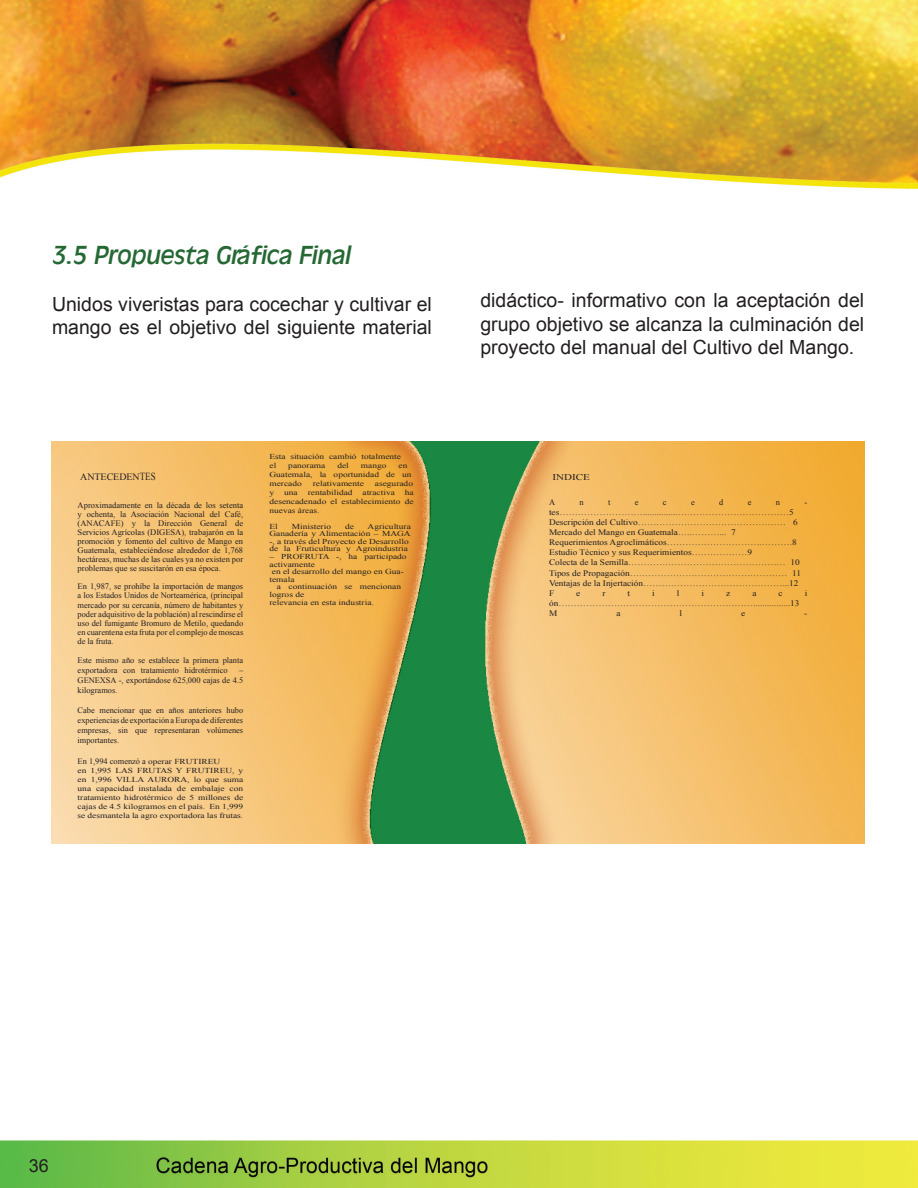
<style>
.page{position:relative;width:918px;height:1188px;background:#fff}
.page>*{position:absolute;margin:0;border:0;box-sizing:border-box;transform-origin:0 0}
.titulos1{font:italic 27px "Antique Oli T";color:#256834}
.cuerpo{font:19.5px/23.4px "Arial";color:#231f20}
.t1{font:18px "Arial";color:#231f20}
.t2{font:9.75px "Times New Roman";color:#231f20}
.t3{font:8.85px "Times New Roman";color:#231f20;scale:1.24 1}
.t4{font:8.4px/9.1px "Times New Roman";color:#231f20;text-align:justify}
.t5{font:8.4px "Times New Roman";color:#231f20;scale:1.1 1}
.t6{font:7.65px/9.1px "Times New Roman";color:#231f20;scale:1.24 1}
.s1{font-size:10.8px}
.s2{font-size:7.65px}
</style>
<div class="page">
<img style="left:0;top:0;width:918px;height:1188px">
<img style="left:51px;top:441px;width:814px;height:403px">
<p class="titulos1" style="left:52px;top:240px;width:301px">3.5 Propuesta Gráfica Final</p>
<p class="cuerpo" style="left:52px;top:293px;width:381px">Unidos viveristas para cocechar y cultivar el mango es el objetivo del siguiente material</p>
<p class="cuerpo" style="left:480px;top:289px;width:385px;text-align:justify">didáctico- informativo con la aceptación del grupo objetivo se alcanza la culminación del proyecto del manual del Cultivo del Mango.</p>
<p class="t2" style="left:80px;top:470px;width:77px">ANTECEDEN<span class="s1">TES</span></p>
<p class="t4" style="left:78px;top:500px;width:167px">Aproximadamente en la década de los setenta y ochenta, la Asociación Nacional del Café, (ANACAFE) y la Dirección General de Servicios Agrícolas (DIGESA), trabajarón en la promoción y fomento del cultivo de Mango en Guatemala, estableciéndose alrededor de 1,768 hectáreas, muchas de las cuales ya no existen por problemas que se suscitarón en esa época.</p>
<p class="t4" style="left:78px;top:582px;width:167px">En 1,987, se prohíbe la importación de mangos a los Estados Unidos de Norteamérica, (principal mercado por su cercanía, número de habitantes y poder adquisitivo de la población) al rescindirse el uso del fumigante Bromuro de Metilo, quedando en cuarentena esta fruta por el complejo de moscas de la fruta.</p>
<p class="t4" style="left:78px;top:655px;width:167px;line-height:10.1px">Este mismo año se establece la primera planta exportadora con tratamiento hidrotérmico</p>
<p class="t4" style="left:78px;top:665px;width:167px;line-height:10.1px;text-indent:161px">– GENEXSA -, exportándose 625,000 cajas de 4.5 kilogramos.</p>
<p class="t4" style="left:78px;top:705px;width:167px;line-height:10.1px">Cabe mencionar que en años anteriores hubo experiencias de exportación a Europa de diferentes empresas, sin que representaran volúmenes importantes.</p>
<p class="t4" style="left:78px;top:756px;width:144px">En 1,994 comenzó a <span class="s2">operar FRUTIREU</span></p>
<p class="t6" style="left:78px;top:765px;width:135px;text-align:justify">en 1,995 LAS FRUTAS Y FRUTIREU, y en 1,996 VILLA AURORA, lo que suma una capacidad instalada de embalaje con tratamiento hidrotérmico de 5 millones de cajas de 4.5 kilogramos en el país. En 1,999 se desmantela la agro exportadora las frutas.</p>
<p class="t6" style="left:270px;top:452px;width:108px">Esta situación cambió totalmente el</p>
<p class="t6" style="left:288px;top:461px;width:31px">panorama</p>
<p class="t6" style="left:337px;top:461px;width:11px">del</p>
<p class="t6" style="left:361px;top:461px;width:22px">mango</p>
<p class="t6" style="left:270px;top:461px;width:116px;text-indent:129px">en<br>Guatemala, la oportunidad de un mercado</p>
<p class="t6" style="left:313px;top:479px;width:43px">relativamente</p>
<p class="t6" style="left:375px;top:479px;width:32px">asegurado</p>
<p class="t6" style="left:270px;top:488px;width:5px">y</p>
<p class="t6" style="left:284px;top:488px;width:12px">una</p>
<p class="t6" style="left:308px;top:488px;width:38px">rentabilidad</p>
<p class="t6" style="left:363px;top:488px;width:28px">atractiva</p>
<p class="t6" style="left:270px;top:488px;width:118px;text-align:justify;text-indent:135px">ha desencadenado el establecimiento de nuevas áreas.</p>
<p class="t6" style="left:270px;top:521px;width:8px">El</p>
<p class="t6" style="left:292px;top:521px;width:33px">Ministerio</p>
<p class="t6" style="left:345px;top:521px;width:9px">de</p>
<p class="t6" style="left:270px;top:522px;width:116px;line-height:7.6px;text-indent:98px">Agricultura<br>Ganadería y Alimentación – MAGA -, a través del Proyecto de Desarrollo de la Fruticultura y Agroindustria</p>
<p class="t6" style="left:270px;top:552px;width:112px;line-height:7.6px">– PROFRUTA -, ha participado activamente</p>
<p class="t6" style="left:270px;top:568px;width:110px;line-height:7.6px;text-indent:2px">en el desarrollo del mango en Gua&shy;temala</p>
<p class="t6" style="left:270px;top:583px;width:108px;line-height:7.6px;text-indent:7px">a continuación se mencionan logros de</p>
<p class="t6" style="left:270px;top:598px;width:86px">relevancia en esta industria.</p>
<p class="t3" style="left:553px;top:472px;width:32px">INDICE</p>
<p class="t4" style="left:549px;top:497px;width:8px">A</p>
<p class="t4" style="left:580px;top:497px;width:6px">n</p>
<p class="t4" style="left:608px;top:497px;width:4px">t</p>
<p class="t4" style="left:635px;top:497px;width:5px">e</p>
<p class="t4" style="left:663px;top:497px;width:5px">c</p>
<p class="t4" style="left:691px;top:497px;width:5px">e</p>
<p class="t4" style="left:719px;top:497px;width:6px">d</p>
<p class="t4" style="left:748px;top:497px;width:5px">e</p>
<p class="t4" style="left:776px;top:497px;width:6px">n</p>
<p class="t4" style="left:805px;top:497px;width:4px">-</p>
<p class="t5" style="left:549px;top:507px;width:224px">tes………………………...............………………………………5</p>
<p class="t5" style="left:549px;top:517px;width:228px">Descripción del Cultivo………………………………………… 6</p>
<p class="t5" style="left:549px;top:527px;width:171px">Mercado del Mango en Guatemala…..………... 7</p>
<p class="t5" style="left:549px;top:537px;width:227px">Requerimientos Agroclimáticos………………………….……….8</p>
<p class="t5" style="left:549px;top:547px;width:186px">Estudio Técnico y sus Requerimientos………………9</p>
<p class="t5" style="left:549px;top:557px;width:229px">Colecta de la Semilla…………………………………………… 10</p>
<p class="t5" style="left:549px;top:567px;width:231px">Tipos de Propagación…………………………………………… 11</p>
<p class="t5" style="left:549px;top:577px;width:228px">Ventajas de la Injertación………………………………………...12</p>
<p class="t5" style="left:549px;top:587px;width:6px">F</p>
<p class="t5" style="left:576px;top:587px;width:5px">e</p>
<p class="t5" style="left:602px;top:587px;width:4px">r</p>
<p class="t5" style="left:628px;top:587px;width:4px">t</p>
<p class="t5" style="left:652px;top:587px;width:4px">i</p>
<p class="t5" style="left:677px;top:587px;width:4px">l</p>
<p class="t5" style="left:702px;top:587px;width:4px">i</p>
<p class="t5" style="left:726px;top:587px;width:5px">z</p>
<p class="t5" style="left:752px;top:587px;width:5px">a</p>
<p class="t5" style="left:779px;top:587px;width:5px">c</p>
<p class="t5" style="left:805px;top:587px;width:4px">i</p>
<p class="t5" style="left:549px;top:597px;width:229px">ón………………………………………………………................13</p>
<p class="t5" style="left:549px;top:608px;width:9px">M</p>
<p class="t5" style="left:616px;top:608px;width:5px">a</p>
<p class="t5" style="left:679px;top:608px;width:4px">l</p>
<p class="t5" style="left:741px;top:608px;width:5px">e</p>
<p class="t5" style="left:804px;top:608px;width:4px">-</p>
<p class="t1" style="left:29px;top:1154px;width:22px">36</p>
</div>
